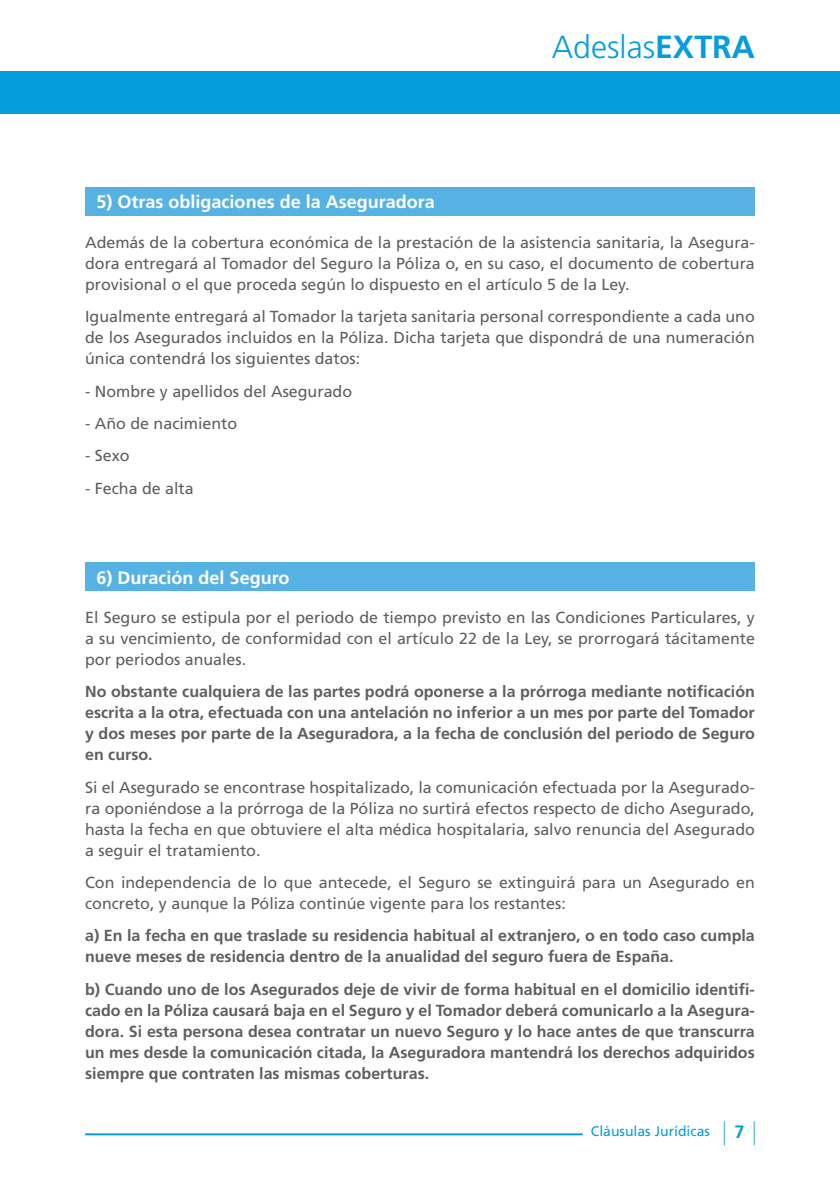
<style>
.page{position:relative;width:840px;height:1191px;background:#fff}
.page>*{position:absolute;margin:0;border:0;box-sizing:border-box;transform-origin:0 0}
.t1{font:300 32px "Frutiger";color:#069ddc}
.t2{font:700 18px "Frutiger";color:#fff}
.t3{font:700 18px "Frutiger";color:#069ddc}
.t4{font:16px/21px "Frutiger";color:#5f5f62;text-align:justify}
.t5{font:700 16px/21px "Frutiger";color:#5f5f62;text-align:justify}
.t6{font:14px "Frutiger";color:#069ddc}
.s1{font-weight:700}
</style>
<div class="page">
<div style="left:0;top:71px;width:839px;height:43px;background:#069ddc"></div>
<hr style="left:85px;top:1133px;width:497px;height:2px;background:#069ddc">
<svg style="left:723px;top:1121px;width:1px;height:24px"></svg>
<svg style="left:753px;top:1121px;width:1px;height:24px"></svg>
<div style="left:85px;top:187px;width:669px;height:28px;background:#57b2e4"></div>
<div style="left:85px;top:562px;width:669px;height:28px;background:#57b2e4"></div>
<h1 class="t1" style="left:551px;top:29px;width:204px">Adeslas<span class="s1">EXTRA</span></h1>
<p class="t2" style="left:96px;top:191px;width:340px">5) Otras obligaciones de la Aseguradora</p>
<p class="t4" style="left:85px;top:232px;width:670px">Además de la cobertura económica de la prestación de la asistencia sanitaria, la Asegura&shy;dora entregará al Tomador del Seguro la Póliza o, en su caso, el documento de cobertura provisional o el que proceda según lo dispuesto en el artículo 5 de la Ley.</p>
<p class="t4" style="left:85px;top:306px;width:670px">Igualmente entregará al Tomador la tarjeta sanitaria personal correspondiente a cada uno de los Asegurados incluidos en la Póliza. Dicha tarjeta que dispondrá de una numeración única contendrá los siguientes datos:</p>
<p class="t4" style="left:85px;top:380px;width:268px">- Nombre y apellidos del Asegurado</p>
<p class="t4" style="left:85px;top:413px;width:154px">- Año de nacimiento</p>
<p class="t4" style="left:85px;top:445px;width:46px">- Sexo</p>
<p class="t4" style="left:85px;top:477px;width:110px">- Fecha de alta</p>
<p class="t2" style="left:96px;top:566px;width:194px">6) Duración del Seguro</p>
<p class="t4" style="left:85px;top:607px;width:671px">El Seguro se estipula por el periodo de tiempo previsto en las Condiciones Particulares, y a su vencimiento, de conformidad con el artículo 22 de la Ley, se prorrogará tácitamente por periodos anuales.</p>
<p class="t5" style="left:85px;top:681px;width:671px">No obstante cualquiera de las partes podrá oponerse a la prórroga mediante notificación escrita a la otra, efectuada con una antelación no inferior a un mes por parte del Tomador y dos meses por parte de la Aseguradora, a la fecha de conclusión del periodo de Seguro en curso.</p>
<p class="t4" style="left:85px;top:776px;width:671px">Si el Asegurado se encontrase hospitalizado, la comunicación efectuada por la Asegurado&shy;ra oponiéndose a la prórroga de la Póliza no surtirá efectos respecto de dicho Asegurado, hasta la fecha en que obtuviere el alta médica hospitalaria, salvo renuncia del Asegurado a seguir el tratamiento.</p>
<p class="t4" style="left:85px;top:872px;width:670px">Con independencia de lo que antecede, el Seguro se extinguirá para un Asegurado en concreto, y aunque la Póliza continúe vigente para los restantes:</p>
<p class="t5" style="left:85px;top:925px;width:670px">a) En la fecha en que traslade su residencia habitual al extranjero, o en todo caso cumpla nueve meses de residencia dentro de la anualidad del seguro fuera de España.</p>
<p class="t5" style="left:85px;top:978px;width:671px">b) Cuando uno de los Asegurados deje de vivir de forma habitual en el domicilio identifi&shy;cado en la Póliza causará baja en el Seguro y el Tomador deberá comunicarlo a la Asegura&shy;dora. Si esta persona desea contratar un nuevo Seguro y lo hace antes de que transcurra un mes desde la comunicación citada, la Aseguradora mantendrá los derechos adquiridos siempre que contraten las mismas coberturas.</p>
<p class="t6" style="left:590px;top:1123px;width:121px">Cláusulas Jurídicas</p>
<p class="t3" style="left:734px;top:1121px;width:12px">7</p>
</div>
